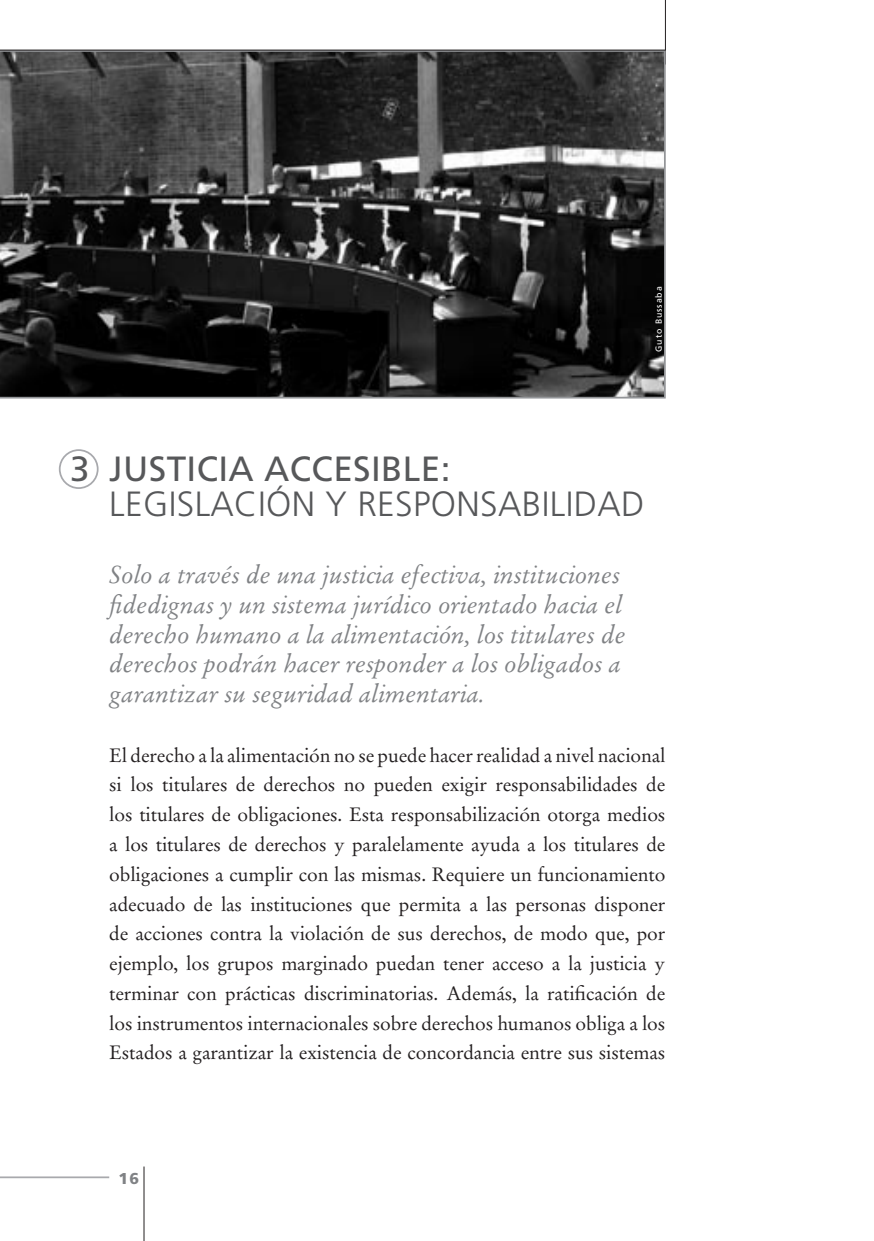
<style>
.page{position:relative;width:874px;height:1241px;background:#fff}
.page>*{position:absolute;margin:0;border:0;box-sizing:border-box;transform-origin:0 0}
.AA_Heading_2_Light{font:300 35px "Frutiger";letter-spacing:.01em;color:#57585a}
.AA_Heading_2_20pt{font:35px "Frutiger";letter-spacing:.01em;color:#57585a}
.AA_Thematic_explain_c14{font:italic 24.5px/29.8px "Stempel Garamond";color:#808285}
.AA_newPar{font:19.25px/29.8px "Stempel Garamond";letter-spacing:-.005em;color:#231f20;text-align:justify}
.t1{font:900 15.75px "Frutiger";color:#808285}
.photocredits{font:8.75px "Frutiger";letter-spacing:.1em;color:#fff}
</style>
<div class="page">
<hr style="left:664px;top:0;width:1px;height:64px;background:#231f20">
<hr style="left:0;top:1176px;width:109px;height:1px;background:#a8a9ad">
<hr style="left:143px;top:1166px;width:1px;height:74px;background:#231f20">
<svg style="left:0;top:51px;width:665px;height:347px"></svg>
<div style="left:59px;top:449px;width:39px;height:40px;border:2px solid #a8a9ad;border-radius:50%"></div>
<hr style="left:0;top:50px;width:665px;height:1px;background:#231f20">
<p class="photocredits" style="left:653px;top:352px;width:67px;rotate:-90deg">Guto Bussaba</p>
<p class="AA_Heading_2_20pt" style="left:70px;top:448px;width:21px">3</p>
<p class="AA_Heading_2_20pt" style="left:109px;top:448px;width:342px">JUSTICIA ACCESIBLE:</p>
<p class="AA_Heading_2_Light" style="left:109px;top:484px;width:536px">LEGISLACIÓN Y RESPONSABILIDAD</p>
<p class="AA_Thematic_explain_c14" style="left:109px;top:559px;width:517px">Solo a través de una justicia efectiva, instituciones fidedignas y un sistema jurídico orientado hacia el derecho humano a la alimentación, los titulares de derechos podrán hacer responder a los obligados a garantizar su seguridad alimentaria.</p>
<p class="AA_newPar" style="left:109px;top:740px;width:557px">El derecho a la alimentación no se puede hacer realidad a nivel nacional si los titulares de derechos no pueden exigir responsabilidades de los titulares de obligaciones. Esta responsabilización otorga medios a los titulares de derechos y paralelamente ayuda a los titulares de obligaciones a cumplir con las mismas. Requiere un funcionamiento adecuado de las instituciones que permita a las personas disponer de acciones contra la violación de sus derechos, de modo que, por ejemplo, los grupos marginado puedan tener acceso a la justicia y terminar con prácticas discriminatorias. Además, la ratificación de los instrumentos internacionales sobre derechos humanos obliga a los Estados a garantizar la existencia de concordancia entre sus sistemas</p>
<p class="t1" style="left:118px;top:1168px;width:22px">16</p>
</div>
